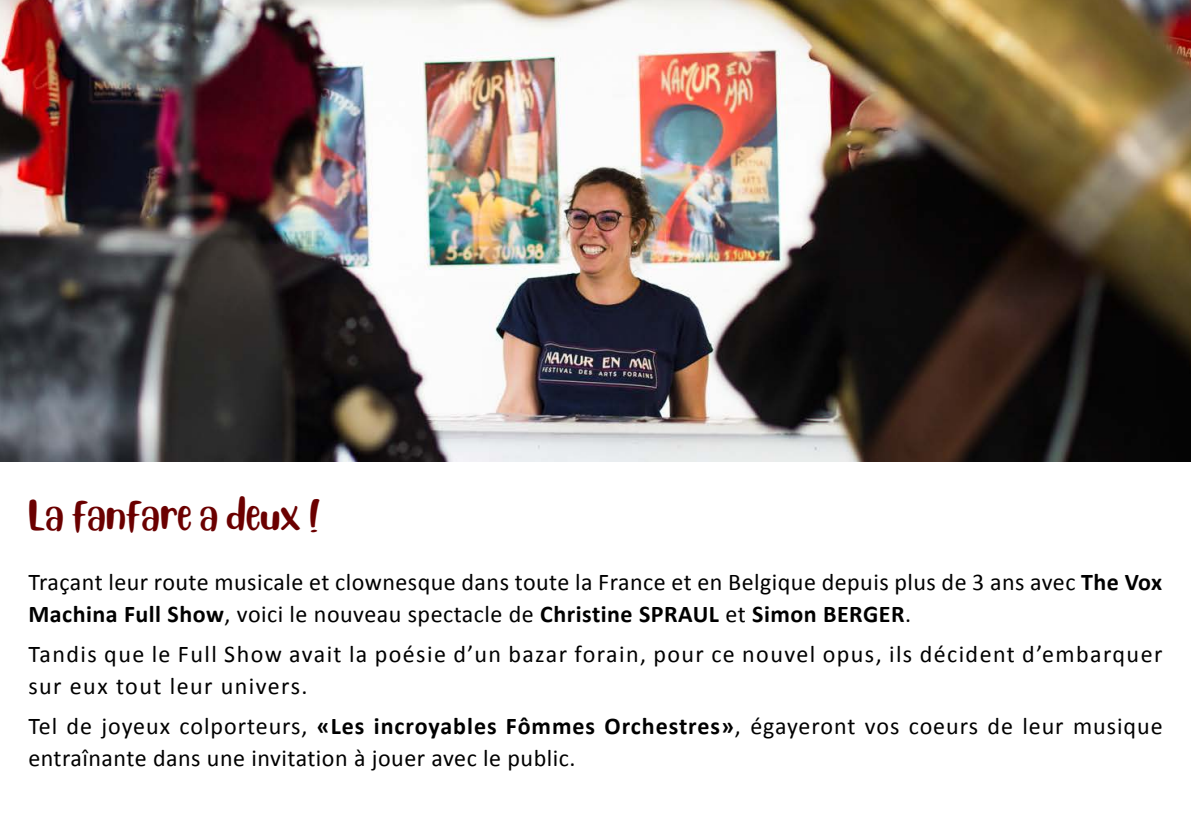
<style>
.page{position:relative;width:1191px;height:840px;background:#fff}
.page>*{position:absolute;margin:0;border:0;box-sizing:border-box;transform-origin:0 0}
.t1{font:32px "Blueberry";color:#6b0000}
.t2{font:24px/32px "Calibri";letter-spacing:.03em;color:#000}
.t3{font:24px/32px "Calibri";letter-spacing:.06em;color:#000}
.s1{font-weight:700}
</style>
<div class="page">
<img style="left:0;top:0;width:1191px;height:461px">
<h1 class="t1" style="left:28px;top:490px;width:294px">La fanfare a deux !</h1>
<p class="t2" style="left:28px;top:564px;width:1135px">Traçant leur route musicale et clownesque dans toute la France et en Belgique depuis plus de 3 ans avec <span class="s1">The Vox<br>Machina Full Show</span>, voici le nouveau spectacle de <span class="s1">Christine SPRAUL</span> et <span class="s1">Simon BERGER</span>.</p>
<p class="t3" style="left:28px;top:636px;width:1135px">Tandis que le Full Show avait la poésie d’un bazar forain, pour ce nouvel opus, ils décident d’embarquer sur eux tout leur univers.</p>
<p class="t2" style="left:28px;top:708px;width:1135px">Tel de joyeux colporteurs, <span class="s1">«Les incroyables Fômmes Orchestres»</span>, égayeront vos coeurs de leur musique entraînante dans une invitation à jouer avec le public.</p>
</div>
